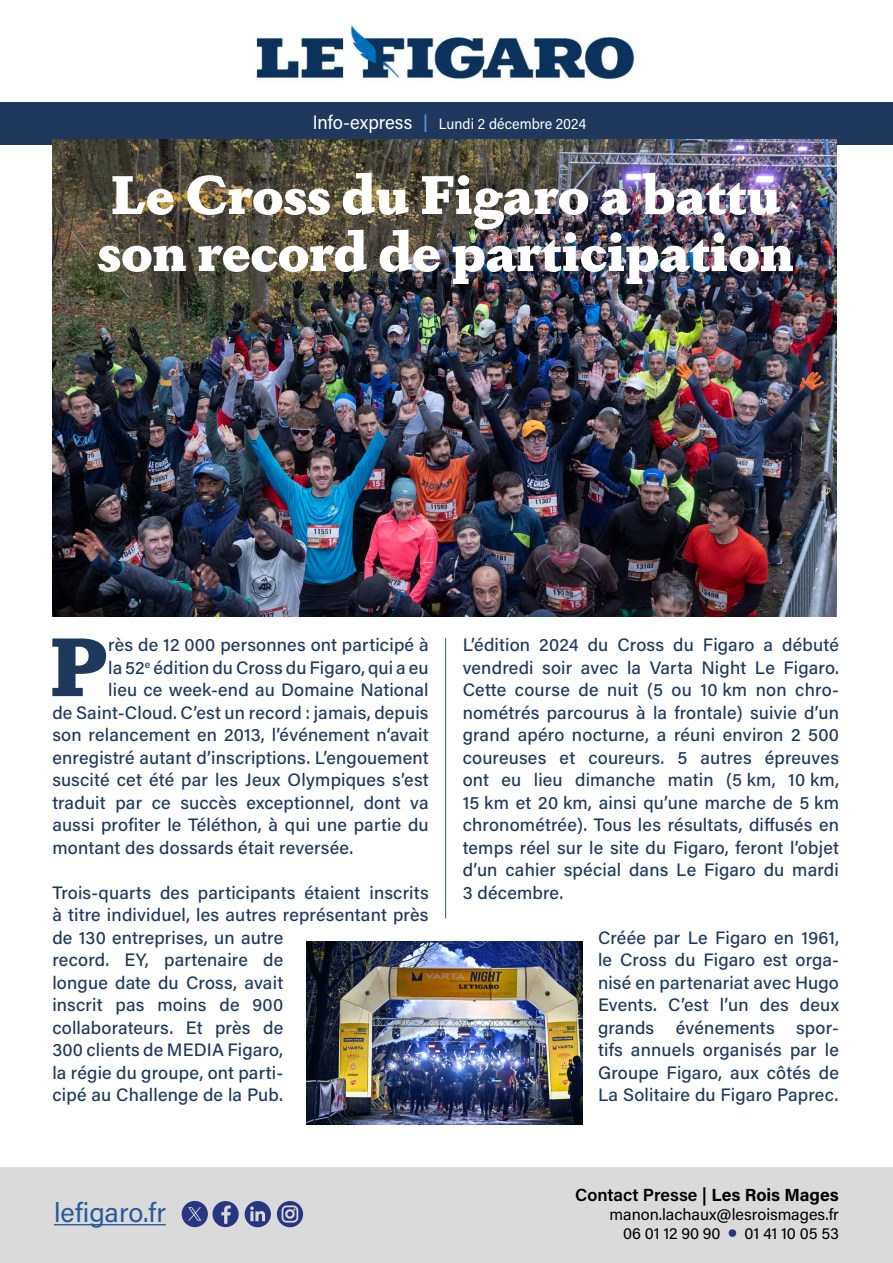
<style>
.page{position:relative;width:893px;height:1263px;background:#fff}
.page>*{position:absolute;margin:0;border:0;box-sizing:border-box;transform-origin:0 0}
.t1{font:900 82.2px "Dapifer";color:#1f395e}
.t2{font:900 54px/57px "Dapifer";color:#fff}
.t3{font:27.3px "Acumin Pro";color:#275b9b}
.t4{font:500 18px/22.5px "Acumin Pro";letter-spacing:.01em;color:#1f395e;text-align:justify}
.t5{font:600 17.55px "Acumin Pro";color:#000}
.t6{font:16.2px/18.9px "Acumin Pro";letter-spacing:-.005em;color:#000}
.t7{font:15px "Acumin Variable Concept";color:#fff}
.s1{font-size:19.5px}
.s2{font-size:25.35px;color:#5e8fdc}
.s3{font-weight:700}
</style>
<div class="page">
<img style="left:256px;top:24px;width:379px;height:57px">
<div style="left:0;top:103px;width:893px;height:42px;background:#1f395e"></div>
<div style="left:0;top:1167px;width:893px;height:96px;background:#dadada"></div>
<svg style="left:277px;top:1201px;width:26px;height:26px"></svg>
<div style="left:245px;top:1201px;width:26px;height:26px;background:#283583;border-radius:50%"></div>
<svg style="left:250px;top:1206px;width:15px;height:15px"></svg>
<svg style="left:729px;top:1229px;width:7px;height:8px"></svg>
<hr style="left:54px;top:1224px;width:112px;height:1px;background:#275b9b">
<svg style="left:182px;top:1201px;width:57px;height:26px"></svg>
<img style="left:52px;top:139px;width:784px;height:478px">
<hr style="left:445px;top:638px;width:1px;height:280px;background:#275b9b">
<img style="left:307px;top:941px;width:275px;height:184px">
<p class="t7" style="left:313px;top:113px;width:275px"><span class="s1">Info-express</span> <span class="s2">I</span> Lundi 2 décembre 2024</p>
<h2 class="t2" style="left:98px;top:163px;width:698px">Le Cross du Figaro a battu son record de participation</h2>
<h1 class="t1" style="left:50px;top:604px;width:60px">P</h1>
<p class="t4" style="left:108px;top:633px;width:322px">rès de 12 000 personnes ont participé à</p>
<p class="t4" style="left:108px;top:655px;width:322px">la 52<sup>e</sup> édition du Cross du Figaro, qui a eu</p>
<p class="t4" style="left:108px;top:678px;width:322px">lieu ce week-end au Domaine National</p>
<p class="t4" style="left:52px;top:700px;width:378px">de Saint-Cloud. C’est un record : jamais, depuis</p>
<p class="t4" style="left:52px;top:723px;width:378px">son relancement en 2013, l’événement n‘avait</p>
<p class="t4" style="left:52px;top:745px;width:378px">enregistré autant d’inscriptions. L’engouement</p>
<p class="t4" style="left:52px;top:768px;width:378px">suscité cet été par les Jeux Olympiques s’est</p>
<p class="t4" style="left:52px;top:790px;width:378px">traduit par ce succès exceptionnel, dont va</p>
<p class="t4" style="left:52px;top:813px;width:378px">aussi profiter le Téléthon, à qui une partie du</p>
<p class="t4" style="left:52px;top:835px;width:302px">montant des dossards était reversée.</p>
<p class="t4" style="left:52px;top:880px;width:378px;text-align:left">Trois-quarts des participants étaient inscrits à titre individuel, les autres représentant près de 130 entreprises, un autre<br>record. EY, partenaire de<br>longue date du Cross, avait<br>inscrit pas moins de 900<br>collaborateurs. Et près de<br>300 clients de MEDIA Figaro,<br>la régie du groupe, ont parti-<br>cipé au Challenge de la Pub.</p>
<h3 class="t3" style="left:54px;top:1193px;width:113px">lefigaro.fr</h3>
<p class="t4" style="left:463px;top:633px;width:378px">L’édition 2024 du Cross du Figaro a débuté vendredi soir avec la Varta Night Le Figaro.<br>Cette course de nuit (5 ou 10 km non chro&shy;nométrés parcourus à la frontale) suivie d’un grand apéro nocturne, a réuni environ 2 500 coureuses et coureurs. 5 autres épreuves ont eu lieu dimanche matin (5 km, 10 km, 15 km et 20 km, ainsi qu’une marche de 5 km chronométrée). Tous les résultats, diffusés en temps réel sur le site du Figaro, feront l’objet d’un cahier spécial dans Le Figaro du mardi 3 décembre.</p>
<p class="t4" style="left:598px;top:925px;width:242px">Créée par Le Figaro en 1961, le Cross du Figaro est orga&shy;nisé en partenariat avec Hugo Events. C’est l’un des deux grands événements spor&shy;tifs annuels organisés par le Groupe Figaro, aux côtés de La Solitaire du Figaro Paprec.</p>
<p class="t5" style="left:575px;top:1183px;width:265px">Contact Presse | <span class="s3">Les Rois Mages</span></p>
<p class="t6" style="left:623px;top:1204px;width:217px;text-indent:-14px">manon.lachaux@lesroismages.fr<br>06 01 12 90 90</p>
<p class="t6" style="left:744px;top:1223px;width:96px">01 41 10 05 53</p>
</div>
